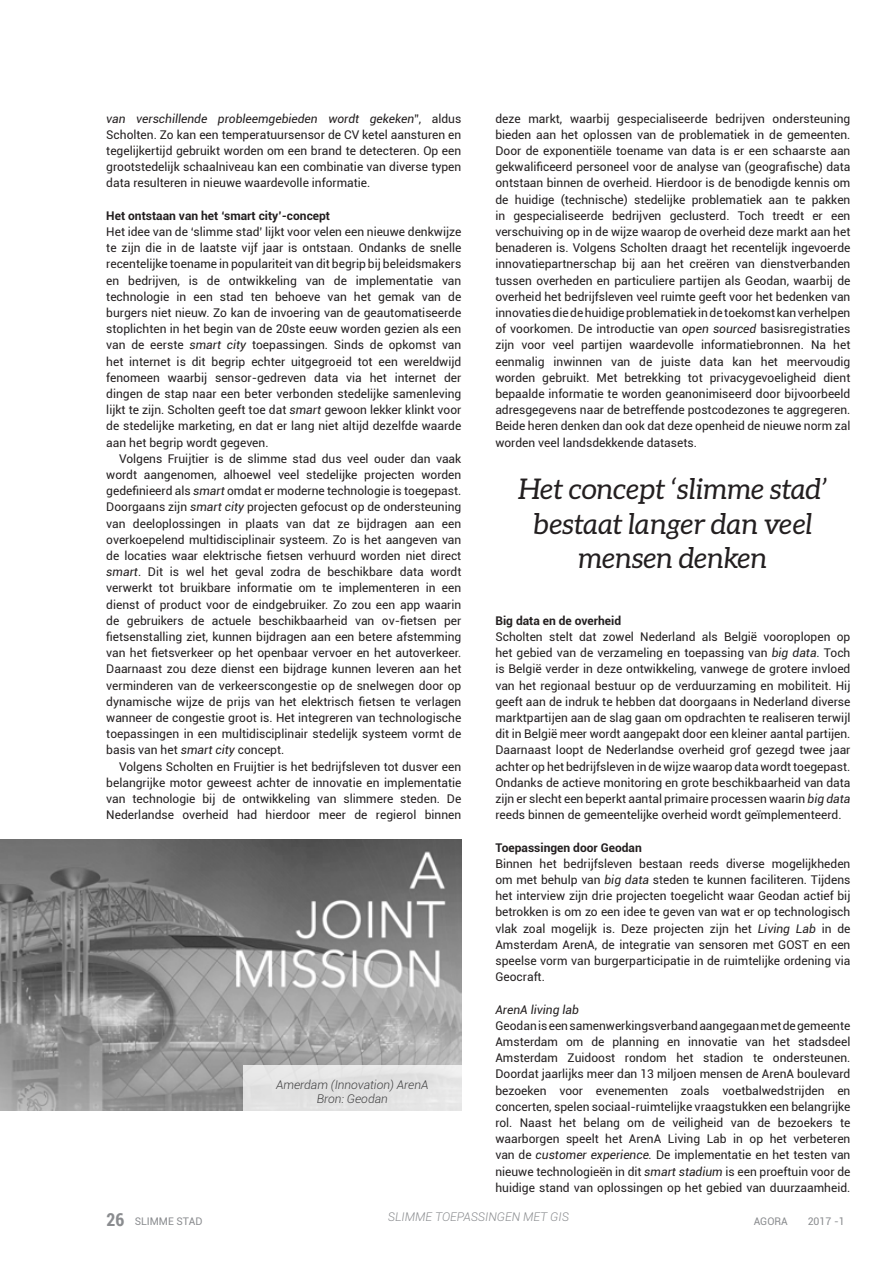
<style>
.page{position:relative;width:893px;height:1263px;background:#fff}
.page>*{position:absolute;margin:0;border:0;box-sizing:border-box;transform-origin:0 0}
.t1{font:italic 28.5px/34.2px "Aleo";color:#231f20;text-align:center}
.Body_article__DEZE_V{font:12px/16.2px "Roboto";color:#231f20;text-align:justify}
.Body_article__DEZE_V-2{font:700 12px "Roboto";color:#231f20}
.t2{font:italic 300 12px "Roboto";color:#3e3e3f}
.t3{font:italic 300 12px "Roboto";color:#8a8c8f}
.Body_article__DEZE_V-3{font:italic 12px "Roboto";color:#231f20}
.t4{font:10.5px "Roboto";color:#8a8c8f}
.s1{font-style:italic}
.s2{font-family:"Roboto Condensed";font-weight:700;font-size:18px}
</style>
<div class="page">
<img style="left:0;top:840px;width:462px;height:271px">
<div style="left:243px;top:1065px;width:218px;height:50px;background:#e3e3e3"></div>
<div style="left:0;top:1111px;width:478px;height:88px;background:#fff"></div>
<p class="Body_article__DEZE_V" style="left:106px;top:110px;width:357px"><span class="s1">van verschillende probleemgebieden wordt gekeken</span>”, aldus Scholten. Zo kan een temperatuursensor de CV ketel aansturen en tegelijkertijd gebruikt worden om een brand te detecteren. Op een grootstedelijk schaalniveau kan een combinatie van diverse typen data resulteren in nieuwe waardevolle informatie.</p>
<p class="Body_article__DEZE_V-2" style="left:106px;top:207px;width:225px">Het ontstaan van het ‘smart city’-concept</p>
<p class="Body_article__DEZE_V" style="left:106px;top:223px;width:357px">Het idee van de ‘slimme stad’ lijkt voor velen een nieuwe denkwijze te zijn die in de laatste vijf jaar is ontstaan. Ondanks de snelle recentelijke toename in populariteit van dit begrip bij beleidsmakers en bedrijven, is de ontwikkeling van de implementatie van technologie in een stad ten behoeve van het gemak van de burgers niet nieuw. Zo kan de invoering van de geautomatiseerde stoplichten in het begin van de 20ste eeuw worden gezien als een van de eerste <span class="s1">smart city</span> toepassingen. Sinds de opkomst van het internet is dit begrip echter uitgegroeid tot een wereldwijd fenomeen waarbij sensor-gedreven data via het internet der dingen de stap naar een beter verbonden stedelijke samenleving lijkt te zijn. Scholten geeft toe dat <span class="s1">smart</span> gewoon lekker klinkt voor de stedelijke marketing, en dat er lang niet altijd dezelfde waarde aan het begrip wordt gegeven.</p>
<p class="Body_article__DEZE_V" style="left:106px;top:450px;width:357px;text-indent:13px">Volgens Fruijtier is de slimme stad dus veel ouder dan vaak wordt aangenomen, alhoewel veel stedelijke projecten worden gedefinieerd als <span class="s1">smart</span> omdat er moderne technologie is toegepast.<br>Doorgaans zijn <span class="s1">smart city</span> projecten gefocust op de ondersteuning van deeloplossingen in plaats van dat ze bijdragen aan een overkoepelend multidisciplinair systeem. Zo is het aangeven van de locaties waar elektrische fietsen verhuurd worden niet direct <span class="s1">smart</span>. Dit is wel het geval zodra de beschikbare data wordt verwerkt tot bruikbare informatie om te implementeren in een dienst of product voor de eindgebruiker. Zo zou een app waarin de gebruikers de actuele beschikbaarheid van ov-fietsen per fietsenstalling ziet, kunnen bijdragen aan een betere afstemming van het fietsverkeer op het openbaar vervoer en het autoverkeer.<br>Daarnaast zou deze dienst een bijdrage kunnen leveren aan het verminderen van de verkeerscongestie op de snelwegen door op dynamische wijze de prijs van het elektrisch fietsen te verlagen wanneer de congestie groot is. Het integreren van technologische toepassingen in een multidisciplinair stedelijk systeem vormt de basis van het <span class="s1">smart city</span> concept.</p>
<p class="Body_article__DEZE_V" style="left:106px;top:758px;width:357px;text-indent:13px">Volgens Scholten en Fruijtier is het bedrijfsleven tot dusver een belangrijke motor geweest achter de innovatie en implementatie van technologie bij de ontwikkeling van slimmere steden. De Nederlandse overheid had hierdoor meer de regierol binnen</p>
<p class="t2" style="left:276px;top:1076px;width:154px">Amerdam (Innovation) ArenA</p>
<p class="t2" style="left:317px;top:1090px;width:73px">Bron: Geodan</p>
<p class="Body_article__DEZE_V" style="left:495px;top:110px;width:357px">deze markt, waarbij gespecialiseerde bedrijven ondersteuning bieden aan het oplossen van de problematiek in de gemeenten.<br>Door de exponentiële toename van data is er een schaarste aan gekwalificeerd personeel voor de analyse van (geografische) data ontstaan binnen de overheid. Hierdoor is de benodigde kennis om de huidige (technische) stedelijke problematiek aan te pakken in gespecialiseerde bedrijven geclusterd. Toch treedt er een verschuiving op in de wijze waarop de overheid deze markt aan het benaderen is. Volgens Scholten draagt het recentelijk ingevoerde innovatiepartnerschap bij aan het creëren van dienstverbanden tussen overheden en particuliere partijen als Geodan, waarbij de overheid het bedrijfsleven veel ruimte geeft voor het bedenken van innovaties die de huidige problematiek in de toekomst kan verhelpen of voorkomen. De introductie van <span class="s1">open sourced</span> basisregistraties zijn voor veel partijen waardevolle informatiebronnen. Na het eenmalig inwinnen van de juiste data kan het meervoudig worden gebruikt. Met betrekking tot privacygevoeligheid dient bepaalde informatie te worden geanonimiseerd door bijvoorbeeld adresgegevens naar de betreffende postcodezones te aggregeren.<br>Beide heren denken dan ook dat deze openheid de nieuwe norm zal worden veel landsdekkende datasets.</p>
<p class="t1" style="left:518px;top:472px;width:310px">Het concept ‘slimme stad’ bestaat langer dan veel mensen denken</p>
<p class="Body_article__DEZE_V-2" style="left:495px;top:612px;width:127px">Big data en de overheid</p>
<p class="Body_article__DEZE_V" style="left:495px;top:628px;width:357px">Scholten stelt dat zowel Nederland als België vooroplopen op het gebied van de verzameling en toepassing van <span class="s1">big data</span>. Toch is België verder in deze ontwikkeling, vanwege de grotere invloed van het regionaal bestuur op de verduurzaming en mobiliteit. Hij geeft aan de indruk te hebben dat doorgaans in Nederland diverse marktpartijen aan de slag gaan om opdrachten te realiseren terwijl dit in België meer wordt aangepakt door een kleiner aantal partijen.<br>Daarnaast loopt de Nederlandse overheid grof gezegd twee jaar achter op het bedrijfsleven in de wijze waarop data wordt toegepast.<br>Ondanks de actieve monitoring en grote beschikbaarheid van data zijn er slecht een beperkt aantal primaire processen waarin <span class="s1">big data </span>reeds binnen de gemeentelijke overheid wordt geïmplementeerd.</p>
<p class="Body_article__DEZE_V-2" style="left:495px;top:839px;width:148px">Toepassingen door Geodan</p>
<p class="Body_article__DEZE_V" style="left:495px;top:855px;width:357px">Binnen het bedrijfsleven bestaan reeds diverse mogelijkheden om met behulp van <span class="s1">big data</span> steden te kunnen faciliteren. Tijdens het interview zijn drie projecten toegelicht waar Geodan actief bij betrokken is om zo een idee te geven van wat er op technologisch vlak zoal mogelijk is. Deze projecten zijn het <span class="s1">Living Lab</span> in de Amsterdam ArenA, de integratie van sensoren met GOST en een speelse vorm van burgerparticipatie in de ruimtelijke ordening via Geocraft.</p>
<p class="Body_article__DEZE_V-3" style="left:495px;top:1001px;width:85px">ArenA living lab</p>
<p class="Body_article__DEZE_V" style="left:495px;top:1017px;width:357px">Geodan is een samenwerkingsverband aangegaan met de gemeente Amsterdam om de planning en innovatie van het stadsdeel Amsterdam Zuidoost rondom het stadion te ondersteunen.<br>Doordat jaarlijks meer dan 13 miljoen mensen de ArenA boulevard bezoeken voor evenementen zoals voetbalwedstrijden en concerten, spelen sociaal-ruimtelijke vraagstukken een belangrijke rol. Naast het belang om de veiligheid van de bezoekers te waarborgen speelt het ArenA Living Lab in op het verbeteren van de <span class="s1">customer experience.</span> De implementatie en het testen van nieuwe technologieën in dit <span class="s1">smart stadium</span> is een proeftuin voor de huidige stand van oplossingen op het gebied van duurzaamheid.</p>
<p class="t3" style="left:388px;top:1208px;width:183px">SLIMME TOEPASSINGEN MET GIS</p>
<p class="t4" style="left:106px;top:1214px;width:98px"><span class="s2">26</span> SLIMME STAD</p>
<p class="t4" style="left:754px;top:1214px;width:36px">AGORA</p>
<p class="t4" style="left:808px;top:1214px;width:38px">2017 -1</p>
</div>
